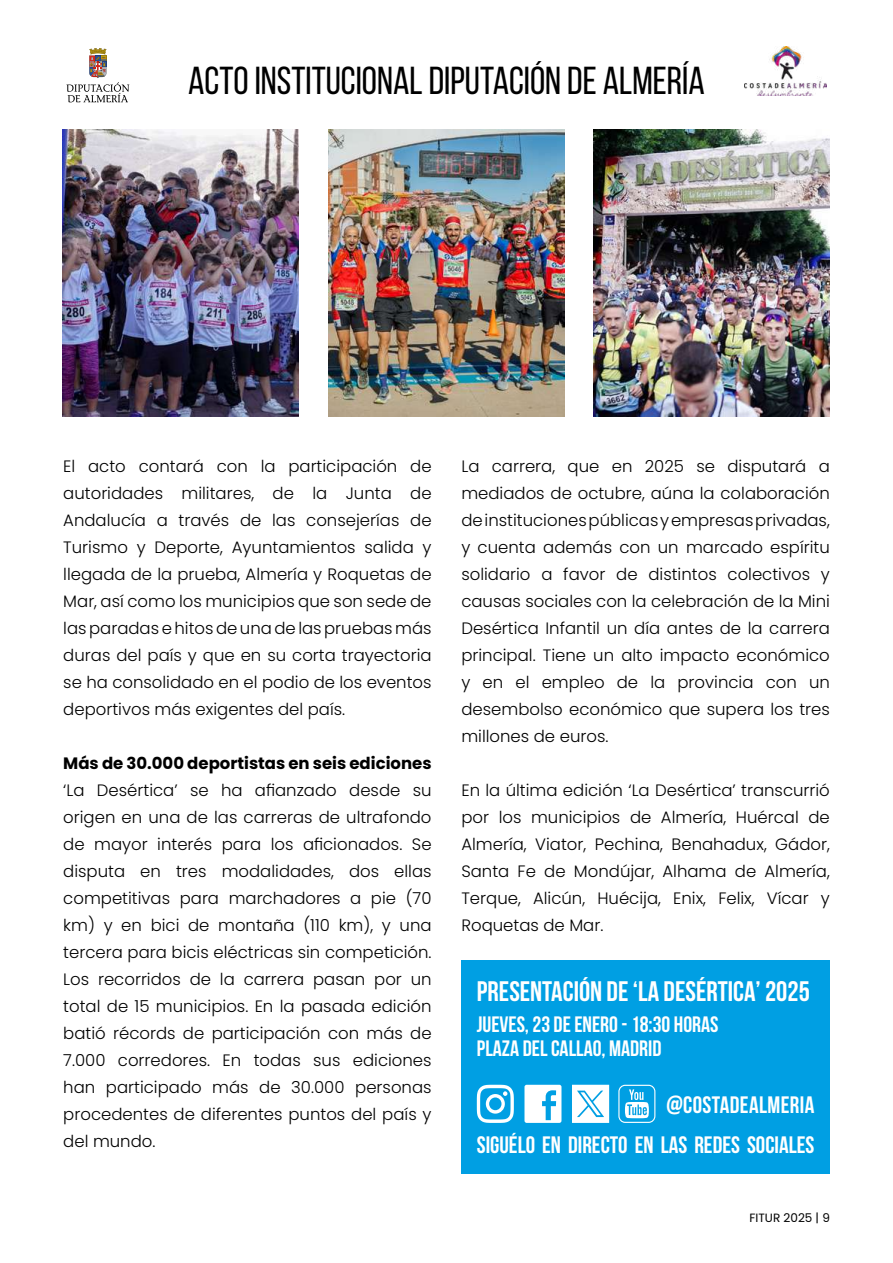
<style>
.page{position:relative;width:893px;height:1263px;background:#fff}
.page>*{position:absolute;margin:0;border:0;box-sizing:border-box;transform-origin:0 0}
.t1{font:39px "Bebas Neue";color:#000}
.t2{font:700 28.2px "Bebas Neue";color:#fff}
.t3{font:700 23.7px "Bebas Neue";color:#fff}
.t4{font:700 22.35px/23.7px "Bebas Neue";color:#fff}
.t5{font:300 16.5px/27px "Poppins";color:#000;text-align:justify}
.t6{font:700 16.5px "Poppins";color:#000}
.t7{font:12px "Poppins";color:#000}
</style>
<div class="page">
<svg style="left:66px;top:48px;width:63px;height:54px"></svg>
<img style="left:744px;top:47px;width:82px;height:49px">
<div style="left:461px;top:960px;width:369px;height:214px;background:#009fe3"></div>
<img style="left:63px;top:130px;width:236px;height:287px">
<img style="left:328px;top:130px;width:236px;height:287px">
<img style="left:593px;top:130px;width:236px;height:287px">
<svg style="left:524px;top:1085px;width:37px;height:38px"></svg>
<svg style="left:618px;top:1085px;width:37px;height:38px"></svg>
<svg style="left:477px;top:1085px;width:37px;height:38px"></svg>
<svg style="left:572px;top:1085px;width:37px;height:38px"></svg>
<h1 class="t1" style="left:188px;top:59px;width:518px">ACTO INSTITUCIONAL DIPUTACIÓN DE ALMERÍA</h1>
<p class="t5" style="left:63px;top:453px;width:370px">El acto contará con la participación de autoridades militares, de la Junta de Andalucía a través de las consejerías de Turismo y Deporte, Ayuntamientos salida y llegada de la prueba, Almería y Roquetas de Mar, así como los municipios que son sede de las paradas e hitos de una de las pruebas más duras del país y que en su corta trayectoria se ha consolidado en el podio de los eventos deportivos más exigentes del país.</p>
<p class="t6" style="left:63px;top:754px;width:370px">Más de 30.000 deportistas en seis ediciones</p>
<p class="t5" style="left:63px;top:777px;width:370px">‘La Desértica’ se ha afianzado desde su origen en una de las carreras de ultrafondo de mayor interés para los aficionados. Se disputa en tres modalidades, dos ellas competitivas para marchadores a pie (70 km) y en bici de montaña (110 km), y una tercera para bicis eléctricas sin competición.<br>Los recorridos de la carrera pasan por un total de 15 municipios. En la pasada edición batió récords de participación con más de 7.000 corredores. En todas sus ediciones han participado más de 30.000 personas procedentes de diferentes puntos del país y del mundo.</p>
<p class="t5" style="left:461px;top:453px;width:370px">La carrera, que en 2025 se disputará a mediados de octubre, aúna la colaboración de instituciones públicas y empresas privadas, y cuenta además con un marcado espíritu solidario a favor de distintos colectivos y causas sociales con la celebración de la Mini Desértica Infantil un día antes de la carrera principal. Tiene un alto impacto económico y en el empleo de la provincia con un desembolso económico que supera los tres millones de euros.</p>
<p class="t5" style="left:461px;top:777px;width:370px">En la última edición ‘La Desértica’ transcurrió por los municipios de Almería, Huércal de Almería, Viator, Pechina, Benahadux, Gádor, Santa Fe de Mondújar, Alhama de Almería, Terque, Alicún, Huécija, Enix, Felix, Vícar y Roquetas de Mar.</p>
<h2 class="t2" style="left:477px;top:975px;width:334px">PRESENTACIÓN DE ‘LA DESÉRTICA’ 2025</h2>
<h3 class="t4" style="left:477px;top:1012px;width:243px">JUEVES, 23 DE ENERO - 18:30 HORAS<br>PLAZA DEL CALLAO, MADRID</h3>
<h3 class="t3" style="left:666px;top:1091px;width:150px">@COSTADEALMERIA</h3>
<h3 class="t3" style="left:477px;top:1132px;width:339px">SIGUÉLO EN DIRECTO EN LAS REDES SOCIALES</h3>
<p class="t7" style="left:749px;top:1211px;width:82px">FITUR 2025 | 9</p>
</div>
